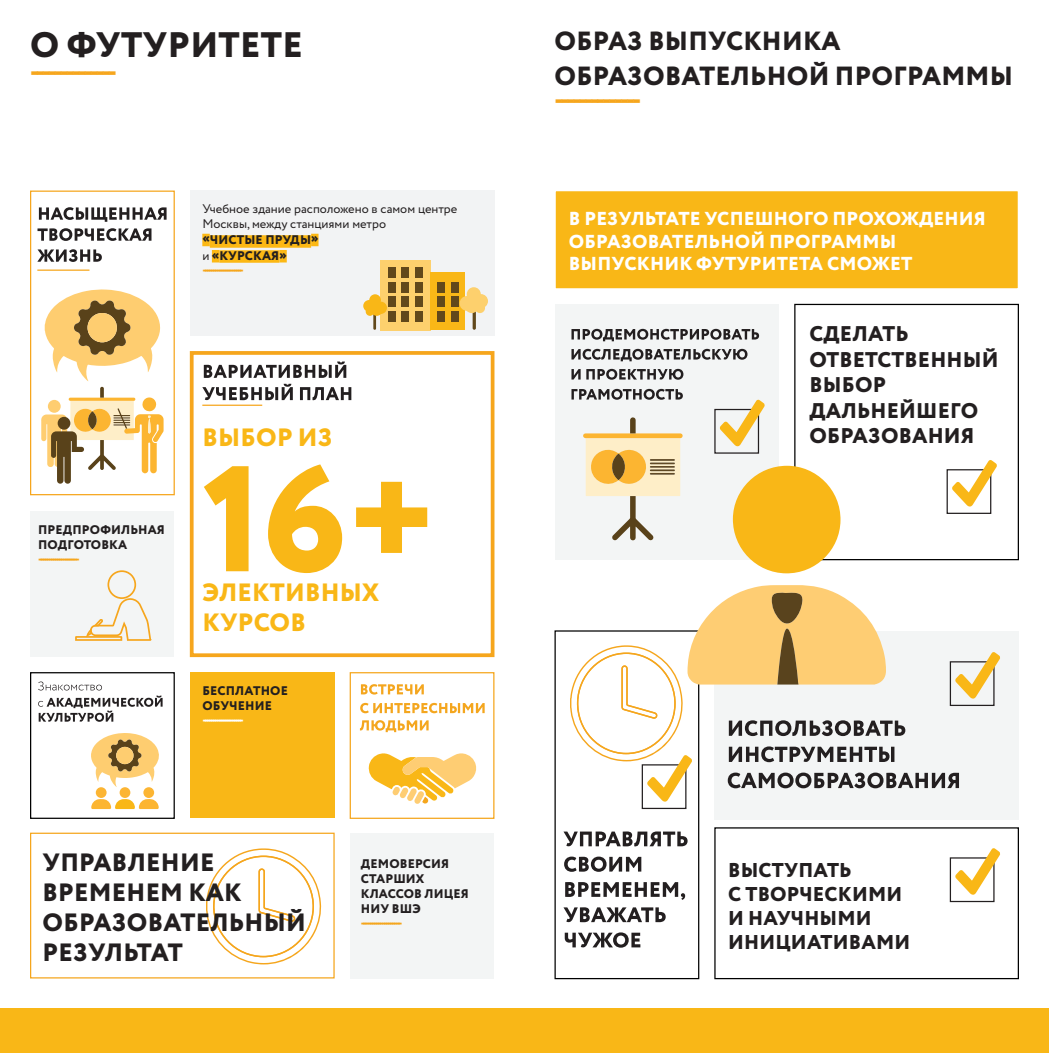
<style>
.page{position:relative;width:1049px;height:1053px;background:#fff}
.page>*{position:absolute;margin:0;border:0;box-sizing:border-box;transform-origin:0 0}
.t1{font:800 150px "Circe";color:#f9b717}
.t2{font:800 35.38px "Circe";letter-spacing:.01em;color:#231f20}
.t3{font:800 26.25px/34.6px "Circe";letter-spacing:.01em;color:#231f20}
.t4{font:800 25px/30px "Circe";letter-spacing:.01em;color:#231f20}
.t5{font:800 25px "Circe";color:#f6a61d}
.t6{font:800 25px/30px "Circe";letter-spacing:.01em;color:#f9b717}
.t7{font:800 21.25px/25.5px "Circe";letter-spacing:.01em;color:#231f20}
.t8{font:800 20px/24px "Circe";letter-spacing:.01em;color:#231f20}
.t9{font:800 18.75px/22.5px "Circe";letter-spacing:.01em;color:#fff}
.t10{font:800 12.5px/15px "Circe";letter-spacing:.01em;color:#231f20}
.t11{font:12.5px/15px "Circe";color:#231f20}
.t12{font:800 12.5px "Circe";color:#f6a61d}
.t13{font:800 12.5px "Circe";color:#fff}
.t14{font:800 12.5px "Circe";color:#f5a61d}
.s1{font-weight:400}
</style>
<div class="page">
<div style="left:31px;top:511px;width:143px;height:145px;background:#f3f5f5"></div>
<div style="left:0;top:1008px;width:1049px;height:44px;background:#f9b717"></div>
<div style="left:190px;top:190px;width:304px;height:146px;background:#f2f3f4"></div>
<div style="left:190px;top:351px;width:304px;height:306px;border:4px solid #f6a61d"></div>
<div style="left:190px;top:672px;width:145px;height:145px;background:#f9b717"></div>
<div style="left:30px;top:832px;width:305px;height:146px;border:1px solid #f5a61d"></div>
<div style="left:202px;top:234px;width:8px;height:12px;background:#fcb814"></div>
<div style="left:210px;top:235px;width:101px;height:13px;background:#fcb814"></div>
<div style="left:311px;top:234px;width:7px;height:12px;background:#fcb814"></div>
<div style="left:212px;top:250px;width:7px;height:12px;background:#fcb814"></div>
<div style="left:219px;top:250px;width:60px;height:13px;background:#fcb814"></div>
<div style="left:279px;top:250px;width:8px;height:12px;background:#fcb814"></div>
<hr style="left:202px;top:404px;width:60px;height:2px;background:#f6a61d">
<div style="left:30px;top:190px;width:145px;height:305px;border:1px solid #f6a61d"></div>
<div style="left:30px;top:672px;width:145px;height:146px;border:1px solid #000"></div>
<div style="left:350px;top:672px;width:144px;height:146px;border:1px solid #f5a61d"></div>
<div style="left:350px;top:833px;width:144px;height:146px;background:#f3f5f5"></div>
<svg style="left:38px;top:681px;width:125px;height:41px"></svg>
<svg style="left:360px;top:720px;width:69px;height:12px"></svg>
<svg style="left:360px;top:702px;width:125px;height:11px"></svg>
<svg style="left:361px;top:684px;width:63px;height:10px"></svg>
<svg style="left:75px;top:570px;width:77px;height:70px"></svg>
<svg style="left:368px;top:753px;width:108px;height:51px"></svg>
<svg style="left:206px;top:848px;width:116px;height:117px"></svg>
<svg style="left:202px;top:384px;width:149px;height:16px"></svg>
<svg style="left:204px;top:361px;width:142px;height:17px"></svg>
<svg style="left:37px;top:249px;width:65px;height:13px"></svg>
<svg style="left:38px;top:228px;width:113px;height:13px"></svg>
<svg style="left:39px;top:207px;width:128px;height:15px"></svg>
<hr style="left:37px;top:269px;width:52px;height:2px;background:#f6a61d">
<svg style="left:41px;top:289px;width:123px;height:195px"></svg>
<div style="left:88px;top:313px;width:29px;height:29px;background:#fecd70;border-radius:50%"></div>
<div style="left:380px;top:260px;width:51px;height:70px;background:#fdd06d"></div>
<div style="left:431px;top:272px;width:34px;height:58px;background:#f9b717"></div>
<div style="left:388px;top:267px;width:8px;height:10px;background:#61481b"></div>
<div style="left:388px;top:281px;width:8px;height:11px;background:#61481b"></div>
<div style="left:388px;top:296px;width:8px;height:11px;background:#61481b"></div>
<div style="left:388px;top:311px;width:8px;height:11px;background:#61481b"></div>
<div style="left:402px;top:267px;width:7px;height:10px;background:#61481b"></div>
<div style="left:402px;top:281px;width:7px;height:11px;background:#61481b"></div>
<div style="left:402px;top:296px;width:7px;height:11px;background:#61481b"></div>
<div style="left:402px;top:311px;width:7px;height:11px;background:#61481b"></div>
<div style="left:415px;top:267px;width:7px;height:10px;background:#61481b"></div>
<div style="left:415px;top:281px;width:7px;height:11px;background:#61481b"></div>
<div style="left:415px;top:296px;width:7px;height:11px;background:#61481b"></div>
<div style="left:415px;top:311px;width:7px;height:11px;background:#61481b"></div>
<div style="left:438px;top:281px;width:7px;height:11px;background:#61481b"></div>
<div style="left:438px;top:296px;width:7px;height:11px;background:#61481b"></div>
<div style="left:438px;top:311px;width:7px;height:11px;background:#61481b"></div>
<div style="left:451px;top:281px;width:7px;height:11px;background:#61481b"></div>
<div style="left:451px;top:296px;width:7px;height:11px;background:#61481b"></div>
<div style="left:451px;top:311px;width:7px;height:11px;background:#61481b"></div>
<hr style="left:473px;top:303px;width:3px;height:27px;background:#61481b;border-radius:2px">
<div style="left:459px;top:296px;width:15px;height:15px;background:#fdd06d;border-radius:50%"></div>
<div style="left:467px;top:287px;width:14px;height:14px;background:#fdd06d;border-radius:50%"></div>
<div style="left:474px;top:294px;width:14px;height:14px;background:#fdd06d;border-radius:50%"></div>
<div style="left:465px;top:299px;width:14px;height:14px;background:#fdd06d;border-radius:50%"></div>
<div style="left:475px;top:303px;width:10px;height:10px;background:#fdd06d;border-radius:50%"></div>
<hr style="left:373px;top:307px;width:3px;height:23px;background:#61481b">
<div style="left:375px;top:301px;width:12px;height:13px;background:#f9b717;border-radius:50%"></div>
<div style="left:369px;top:294px;width:12px;height:12px;background:#f9b717;border-radius:50%"></div>
<div style="left:363px;top:300px;width:12px;height:12px;background:#f9b717;border-radius:50%"></div>
<div style="left:371px;top:304px;width:12px;height:12px;background:#f9b717;border-radius:50%"></div>
<div style="left:366px;top:307px;width:8px;height:9px;background:#f9b717;border-radius:50%"></div>
<svg style="left:91px;top:799px;width:68px;height:10px"></svg>
<div style="left:96px;top:787px;width:11px;height:10px;background:#fcb533;border-radius:50%"></div>
<div style="left:120px;top:787px;width:10px;height:10px;background:#fcb533;border-radius:50%"></div>
<div style="left:143px;top:787px;width:11px;height:10px;background:#fcb533;border-radius:50%"></div>
<svg style="left:91px;top:733px;width:68px;height:54px"></svg>
<div style="left:116px;top:746px;width:17px;height:18px;background:#fecd70;border-radius:50%"></div>
<div style="left:554px;top:630px;width:145px;height:349px;border:1px solid #000"></div>
<div style="left:714px;top:631px;width:305px;height:188px;background:#f3f5f5"></div>
<div style="left:555px;top:304px;width:223px;height:256px;background:#f3f5f5"></div>
<div style="left:794px;top:304px;width:225px;height:256px;border:1px solid #000"></div>
<svg style="left:733px;top:465px;width:108px;height:108px"></svg>
<div style="left:554px;top:190px;width:465px;height:99px;background:#f9b717;border:1px solid #fff"></div>
<div style="left:946px;top:469px;width:45px;height:45px;border:1px solid #231f20"></div>
<svg style="left:720px;top:399px;width:45px;height:47px"></svg>
<svg style="left:952px;top:460px;width:45px;height:46px"></svg>
<svg style="left:571px;top:389px;width:112px;height:10px"></svg>
<svg style="left:571px;top:369px;width:112px;height:10px"></svg>
<svg style="left:571px;top:349px;width:176px;height:12px"></svg>
<svg style="left:571px;top:329px;width:188px;height:12px"></svg>
<svg style="left:565px;top:932px;width:75px;height:15px"></svg>
<svg style="left:563px;top:907px;width:103px;height:15px"></svg>
<svg style="left:565px;top:882px;width:120px;height:17px"></svg>
<svg style="left:564px;top:856px;width:77px;height:15px"></svg>
<svg style="left:563px;top:831px;width:124px;height:15px"></svg>
<div style="left:642px;top:764px;width:44px;height:45px;border:1px solid #231f20"></div>
<div style="left:950px;top:857px;width:44px;height:45px;border:1px solid #231f20"></div>
<svg style="left:570px;top:585px;width:430px;height:216px"></svg>
<svg style="left:955px;top:848px;width:45px;height:46px"></svg>
<div style="left:714px;top:827px;width:305px;height:152px;border:1px solid #000"></div>
<svg style="left:583px;top:417px;width:100px;height:123px"></svg>
<h2 class="t2" style="left:30px;top:21px;width:274px">О ФУТУРИТЕТЕ</h2>
<h3 class="t5" style="left:30px;top:54px;width:88px">--------------</h3>
<p class="t11" style="left:202px;top:201px;width:257px">Учебное здание расположено в самом центре<br>Москвы, между станциями метро</p>
<p class="t10" style="left:202px;top:232px;width:118px;line-height:16.2px">«ЧИСТЫЕ ПРУДЫ» <span class="s1">и</span> «КУРСКАЯ»</p>
<p class="t12" style="left:202px;top:262px;width:43px">-------------------</p>
<p class="t10" style="left:38px;top:523px;width:128px">ПРЕДПРОФИЛЬНАЯ<br>ПОДГОТОВКА</p>
<p class="t12" style="left:38px;top:551px;width:43px">-------------------</p>
<h3 class="t6" style="left:202px;top:424px;width:132px">ВЫБОР ИЗ</h3>
<h1 class="t1" style="left:202px;top:418px;width:236px">16+</h1>
<h3 class="t6" style="left:202px;top:579px;width:178px">ЭЛЕКТИВНЫХ<br>КУРСОВ</h3>
<p class="t10" style="left:202px;top:683px;width:87px">БЕСПЛАТНОЕ<br>ОБУЧЕНИЕ</p>
<p class="t13" style="left:202px;top:711px;width:43px">-------------------</p>
<h3 class="t4" style="left:43px;top:849px;width:265px">УПРАВЛЕНИЕ<br>ВРЕМЕНЕМ КАК<br>ОБРАЗОВАТЕЛЬНЫЙ<br>РЕЗУЛЬТАТ</h3>
<p class="t10" style="left:361px;top:856px;width:109px">ДЕМОВЕРСИЯ<br>СТАРШИХ<br>КЛАССОВ ЛИЦЕЯ<br>НИУ ВШЭ</p>
<p class="t14" style="left:361px;top:914px;width:43px">-------------------</p>
<h3 class="t3" style="left:555px;top:26px;width:460px">ОБРАЗ ВЫПУСКНИКА<br>ОБРАЗОВАТЕЛЬНОЙ ПРОГРАММЫ</h3>
<h3 class="t5" style="left:554px;top:82px;width:88px">--------------</h3>
<h3 class="t9" style="left:569px;top:209px;width:419px">В РЕЗУЛЬТАТЕ УСПЕШНОГО ПРОХОЖДЕНИЯ<br>ОБРАЗОВАТЕЛЬНОЙ ПРОГРАММЫ<br>ВЫПУСКНИК ФУТУРИТЕТА СМОЖЕТ</h3>
<h3 class="t7" style="left:809px;top:322px;width:191px">СДЕЛАТЬ<br>ОТВЕТСТВЕННЫЙ<br>ВЫБОР<br>ДАЛЬНЕЙШЕГО<br>ОБРАЗОВАНИЯ</h3>
<h3 class="t8" style="left:728px;top:858px;width:184px">ВЫСТУПАТЬ<br>С ТВОРЧЕСКИМИ<br>И НАУЧНЫМИ<br>ИНИЦИАТИВАМИ</h3>
</div>
